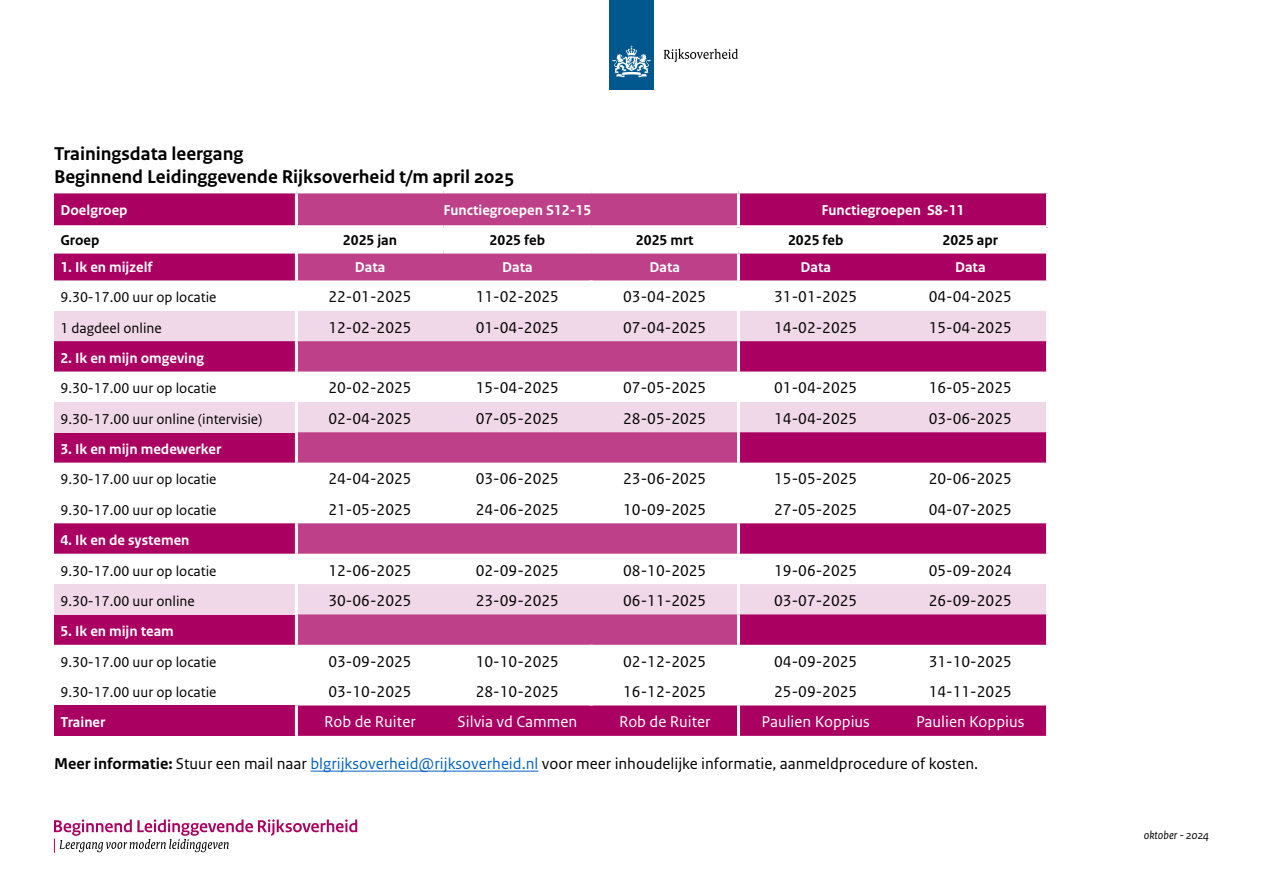
<style>
.page{position:relative;width:1263px;height:893px;background:#fff}
.page>*{position:absolute;margin:0;border:0;box-sizing:border-box;transform-origin:0 0}
.Titel{font:700 19.5px/23.4px "Rijksoverheid Sans Text";color:#000}
.t1{font:16.5px "Rijksoverheid Sans Text";color:#000}
.t2{font:16.5px "Rijksoverheid Sans Text";color:#fff}
.t3{font:15px "Rijksoverheid Sans Text";color:#000}
.Naam_training{font:700 15px "Rijksoverheid Sans Text";color:#fff}
.t4{font:700 15px "Rijksoverheid Sans Text";color:#000}
.t5{font:italic 12px "Rijksoverheid Sans Text";color:#000}
.s1{font-weight:700}
.s2{color:#0563c1}
</style>
<div class="page">
<hr style="left:310px;top:771px;width:228px;height:1px;background:#0563c1">
<svg style="left:54px;top:193px;width:241px;height:452px;fill:#a90061"></svg>
<div style="left:296px;top:191px;width:442px;height:36px;background:#be4088"></div>
<div style="left:738px;top:191px;width:309px;height:36px;background:#a90061"></div>
<div style="left:54px;top:227px;width:242px;height:24px;background:#fff"></div>
<svg style="left:298px;top:254px;width:748px;height:26px;background:#b52577"></svg>
<div style="left:54px;top:311px;width:242px;height:30px;background:#f1d8e8"></div>
<svg style="left:54px;top:341px;width:241px;height:213px"></svg>
<svg style="left:298px;top:311px;width:748px;height:61px;background:#d37fb0"></svg>
<div style="left:54px;top:402px;width:242px;height:30px;background:#f1d8e8"></div>
<svg style="left:298px;top:402px;width:748px;height:61px;background:#d37fb0"></svg>
<svg style="left:298px;top:523px;width:748px;height:31px;background:#b62a7a"></svg>
<div style="left:54px;top:584px;width:242px;height:30px;background:#f1d8e8"></div>
<svg style="left:298px;top:584px;width:748px;height:61px;background:#d37fb0"></svg>
<div style="left:54px;top:705px;width:242px;height:31px;background:#a90061"></div>
<div style="left:298px;top:705px;width:748px;height:31px;background:#a90061"></div>
<div style="left:54px;top:225px;width:241px;height:5px;background:#fff"></div>
<div style="left:298px;top:225px;width:146px;height:5px;background:#fff"></div>
<div style="left:444px;top:225px;width:147px;height:5px;background:#fff"></div>
<div style="left:591px;top:225px;width:146px;height:5px;background:#fff"></div>
<div style="left:740px;top:225px;width:153px;height:5px;background:#fff"></div>
<div style="left:893px;top:225px;width:153px;height:5px;background:#fff"></div>
<div style="left:54px;top:249px;width:241px;height:5px;background:#fff"></div>
<hr style="left:296px;top:189px;width:148px;height:4px;background:#fff">
<hr style="left:444px;top:189px;width:147px;height:4px;background:#fff">
<hr style="left:591px;top:189px;width:147px;height:4px;background:#fff">
<hr style="left:738px;top:189px;width:155px;height:4px;background:#fff">
<hr style="left:893px;top:189px;width:156px;height:4px;background:#fff">
<hr style="left:295px;top:193px;width:3px;height:34px;background:#fff">
<hr style="left:737px;top:193px;width:3px;height:34px;background:#fff">
<hr style="left:1046px;top:193px;width:3px;height:34px;background:#fff">
<hr style="left:295px;top:311px;width:3px;height:30px;background:#fff">
<hr style="left:295px;top:402px;width:3px;height:30px;background:#fff">
<hr style="left:295px;top:584px;width:3px;height:30px;background:#fff">
<hr style="left:295px;top:705px;width:3px;height:31px;background:#fff">
<hr style="left:737px;top:254px;width:3px;height:26px;background:#fff">
<hr style="left:737px;top:311px;width:3px;height:30px;background:#fff">
<hr style="left:737px;top:341px;width:3px;height:31px;background:#fff">
<hr style="left:737px;top:402px;width:3px;height:30px;background:#fff">
<hr style="left:737px;top:432px;width:3px;height:31px;background:#fff">
<hr style="left:737px;top:523px;width:3px;height:31px;background:#fff">
<hr style="left:737px;top:584px;width:3px;height:30px;background:#fff">
<hr style="left:737px;top:614px;width:3px;height:31px;background:#fff">
<hr style="left:737px;top:705px;width:3px;height:31px;background:#fff">
<svg style="left:54px;top:819px;width:303px;height:34px"></svg>
<div style="left:609px;top:0;width:44px;height:90px;background:#00588e"></div>
<svg style="left:612px;top:46px;width:39px;height:32px"></svg>
<svg style="left:664px;top:49px;width:74px;height:13px"></svg>
<p class="Titel" style="left:54px;top:142px;width:462px">Trainingsdata leergang<br>Beginnend Leidinggevende Rijksoverheid t/m april 2025</p>
<h2 class="Naam_training" style="left:60px;top:201px;width:69px">Doelgroep</h2>
<h2 class="Naam_training" style="left:444px;top:201px;width:149px">Functiegroepen S12-15</h2>
<h2 class="Naam_training" style="left:822px;top:201px;width:144px">Functiegroepen S8-11</h2>
<p class="t4" style="left:60px;top:232px;width:41px">Groep</p>
<p class="t4" style="left:343px;top:232px;width:56px">2025 jan</p>
<p class="t4" style="left:490px;top:232px;width:57px">2025 feb</p>
<p class="t4" style="left:636px;top:232px;width:59px">2025 mrt</p>
<p class="t4" style="left:788px;top:232px;width:57px">2025 feb</p>
<p class="t4" style="left:942px;top:232px;width:57px">2025 apr</p>
<p class="Naam_training" style="left:60px;top:259px;width:94px">1. Ik en mijzelf</p>
<h3 class="Naam_training" style="left:355px;top:259px;width:32px">Data</h3>
<h3 class="Naam_training" style="left:502px;top:259px;width:32px">Data</h3>
<h3 class="Naam_training" style="left:649px;top:259px;width:32px">Data</h3>
<h3 class="Naam_training" style="left:800px;top:259px;width:32px">Data</h3>
<h3 class="Naam_training" style="left:955px;top:259px;width:32px">Data</h3>
<p class="t3" style="left:60px;top:289px;width:158px">9.30-17.00 uur op locatie</p>
<p class="t1" style="left:328px;top:287px;width:85px">22-01-2025</p>
<p class="t1" style="left:476px;top:287px;width:85px">11-02-2025</p>
<p class="t1" style="left:623px;top:287px;width:85px">03-04-2025</p>
<p class="t1" style="left:774px;top:287px;width:85px">31-01-2025</p>
<p class="t1" style="left:929px;top:287px;width:85px">04-04-2025</p>
<p class="t3" style="left:60px;top:319px;width:103px">1 dagdeel online</p>
<p class="t1" style="left:328px;top:318px;width:85px">12-02-2025</p>
<p class="t1" style="left:476px;top:318px;width:85px">01-04-2025</p>
<p class="t1" style="left:623px;top:318px;width:85px">07-04-2025</p>
<p class="t1" style="left:774px;top:318px;width:85px">14-02-2025</p>
<p class="t1" style="left:929px;top:318px;width:85px">15-04-2025</p>
<p class="Naam_training" style="left:60px;top:350px;width:145px">2. Ik en mijn omgeving</p>
<p class="t3" style="left:60px;top:380px;width:158px">9.30-17.00 uur op locatie</p>
<p class="t1" style="left:328px;top:379px;width:85px">20-02-2025</p>
<p class="t1" style="left:476px;top:379px;width:85px">15-04-2025</p>
<p class="t1" style="left:623px;top:379px;width:85px">07-05-2025</p>
<p class="t1" style="left:774px;top:379px;width:85px">01-04-2025</p>
<p class="t1" style="left:929px;top:379px;width:85px">16-05-2025</p>
<p class="t3" style="left:60px;top:410px;width:204px">9.30-17.00 uur online (intervisie)</p>
<p class="t1" style="left:328px;top:409px;width:85px">02-04-2025</p>
<p class="t1" style="left:476px;top:409px;width:85px">07-05-2025</p>
<p class="t1" style="left:623px;top:409px;width:85px">28-05-2025</p>
<p class="t1" style="left:774px;top:409px;width:85px">14-04-2025</p>
<p class="t1" style="left:929px;top:409px;width:85px">03-06-2025</p>
<p class="Naam_training" style="left:60px;top:441px;width:162px">3. Ik en mijn medewerker</p>
<p class="t3" style="left:60px;top:471px;width:158px">9.30-17.00 uur op locatie</p>
<p class="t1" style="left:328px;top:470px;width:85px">24-04-2025</p>
<p class="t1" style="left:476px;top:470px;width:85px">03-06-2025</p>
<p class="t1" style="left:623px;top:470px;width:85px">23-06-2025</p>
<p class="t1" style="left:774px;top:470px;width:85px">15-05-2025</p>
<p class="t1" style="left:929px;top:470px;width:85px">20-06-2025</p>
<p class="t3" style="left:60px;top:501px;width:158px">9.30-17.00 uur op locatie</p>
<p class="t1" style="left:328px;top:500px;width:85px">21-05-2025</p>
<p class="t1" style="left:476px;top:500px;width:85px">24-06-2025</p>
<p class="t1" style="left:623px;top:500px;width:85px">10-09-2025</p>
<p class="t1" style="left:774px;top:500px;width:85px">27-05-2025</p>
<p class="t1" style="left:929px;top:500px;width:85px">04-07-2025</p>
<p class="Naam_training" style="left:60px;top:532px;width:131px">4. Ik en de systemen</p>
<p class="t3" style="left:60px;top:562px;width:158px">9.30-17.00 uur op locatie</p>
<p class="t1" style="left:328px;top:561px;width:85px">12-06-2025</p>
<p class="t1" style="left:476px;top:561px;width:85px">02-09-2025</p>
<p class="t1" style="left:623px;top:561px;width:85px">08-10-2025</p>
<p class="t1" style="left:774px;top:561px;width:85px">19-06-2025</p>
<p class="t1" style="left:929px;top:561px;width:85px">05-09-2024</p>
<p class="t3" style="left:60px;top:592px;width:136px">9.30-17.00 uur online</p>
<p class="t1" style="left:328px;top:591px;width:85px">30-06-2025</p>
<p class="t1" style="left:476px;top:591px;width:85px">23-09-2025</p>
<p class="t1" style="left:623px;top:591px;width:85px">06-11-2025</p>
<p class="t1" style="left:774px;top:591px;width:85px">03-07-2025</p>
<p class="t1" style="left:929px;top:591px;width:85px">26-09-2025</p>
<p class="Naam_training" style="left:60px;top:623px;width:115px">5. Ik en mijn team</p>
<p class="t3" style="left:60px;top:653px;width:158px">9.30-17.00 uur op locatie</p>
<p class="t1" style="left:328px;top:652px;width:85px">03-09-2025</p>
<p class="t1" style="left:476px;top:652px;width:85px">10-10-2025</p>
<p class="t1" style="left:623px;top:652px;width:85px">02-12-2025</p>
<p class="t1" style="left:774px;top:652px;width:85px">04-09-2025</p>
<p class="t1" style="left:929px;top:652px;width:85px">31-10-2025</p>
<p class="t3" style="left:60px;top:683px;width:158px">9.30-17.00 uur op locatie</p>
<p class="t1" style="left:328px;top:682px;width:85px">03-10-2025</p>
<p class="t1" style="left:476px;top:682px;width:85px">28-10-2025</p>
<p class="t1" style="left:623px;top:682px;width:85px">16-12-2025</p>
<p class="t1" style="left:774px;top:682px;width:85px">25-09-2025</p>
<p class="t1" style="left:929px;top:682px;width:85px">14-11-2025</p>
<p class="Naam_training" style="left:60px;top:714px;width:46px">Trainer</p>
<p class="t2" style="left:324px;top:712px;width:93px">Rob de Ruiter</p>
<p class="t2" style="left:458px;top:712px;width:121px">Silvia vd Cammen</p>
<p class="t2" style="left:619px;top:712px;width:93px">Rob de Ruiter</p>
<p class="t2" style="left:762px;top:712px;width:110px">Paulien Koppius</p>
<p class="t2" style="left:916px;top:712px;width:110px">Paulien Koppius</p>
<p class="t1" style="left:54px;top:755px;width:926px"><span class="s1">Meer informatie:</span> Stuur een mail naar <span class="s2">blgrijksoverheid@rijksoverheid.nl</span> voor meer inhoudelijke informatie, aanmeldprocedure of kosten.</p>
<p class="t5" style="left:1144px;top:828px;width:67px">oktober - 2024</p>
</div>
